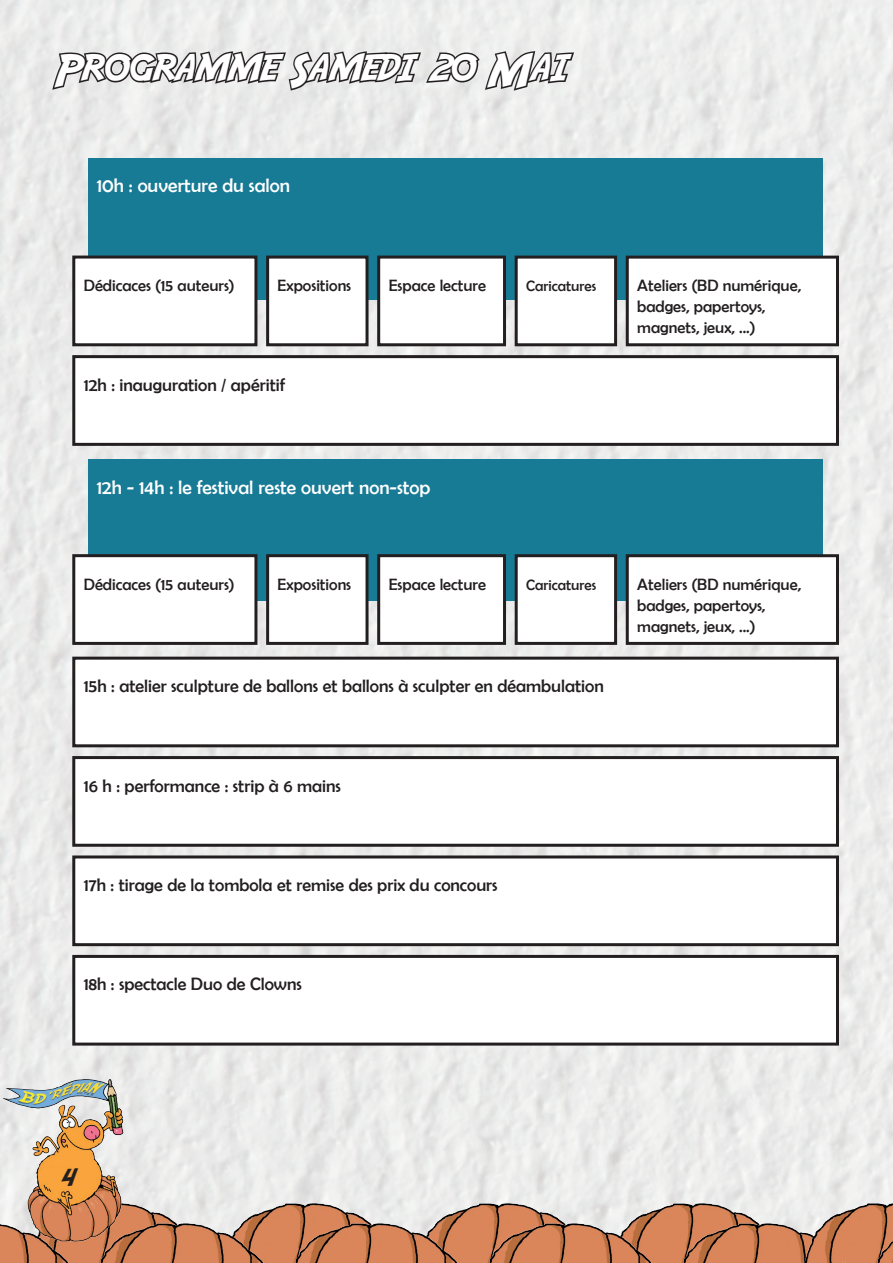
<style>
.page{position:relative;width:893px;height:1263px;background:#fff}
.page>*{position:absolute;margin:0;border:0;box-sizing:border-box;transform-origin:0 0}
.t1{font:45px "Adventure";color:#fff}
.t2{font:30px "Adventure";color:#231f20}
.t3{font:19.5px "Berlin Sans FB";color:#fff}
.t4{font:18px "Berlin Sans FB";color:#231f20}
.t5{font:16.5px/21px "Berlin Sans FB";color:#231f20}
.t6{font:15px "Berlin Sans FB";color:#231f20}
</style>
<div class="page">
<img style="left:0;top:0;width:893px;height:1201px">
<img style="left:125px;top:1201px;width:768px;height:21px">
<img style="left:0;top:1222px;width:893px;height:41px">
<img style="left:0;top:1075px;width:125px;height:167px">
<div style="left:88px;top:158px;width:735px;height:141px;background:#187b96"></div>
<div style="left:74px;top:857px;width:763px;height:88px;background:#fff"></div>
<div style="left:72px;top:855px;width:767px;height:91px;border:3px solid #231f20"></div>
<div style="left:74px;top:658px;width:763px;height:88px;background:#fff"></div>
<div style="left:72px;top:657px;width:767px;height:90px;border:3px solid #231f20"></div>
<div style="left:74px;top:757px;width:763px;height:88px;background:#fff"></div>
<div style="left:72px;top:756px;width:767px;height:91px;border:3px solid #231f20"></div>
<div style="left:74px;top:956px;width:763px;height:88px;background:#fff"></div>
<div style="left:72px;top:955px;width:767px;height:90px;border:3px solid #231f20"></div>
<div style="left:74px;top:357px;width:763px;height:87px;background:#fff"></div>
<div style="left:72px;top:355px;width:767px;height:91px;border:3px solid #231f20"></div>
<div style="left:516px;top:257px;width:100px;height:88px;background:#fff"></div>
<div style="left:515px;top:256px;width:102px;height:90px;border:3px solid #231f20"></div>
<div style="left:627px;top:257px;width:210px;height:88px;background:#fff"></div>
<div style="left:626px;top:256px;width:213px;height:90px;border:3px solid #231f20"></div>
<div style="left:74px;top:257px;width:182px;height:88px;background:#fff"></div>
<div style="left:72px;top:256px;width:185px;height:90px;border:3px solid #231f20"></div>
<div style="left:268px;top:257px;width:99px;height:88px;background:#fff"></div>
<div style="left:266px;top:256px;width:103px;height:90px;border:3px solid #231f20"></div>
<div style="left:379px;top:257px;width:125px;height:88px;background:#fff"></div>
<div style="left:377px;top:256px;width:129px;height:90px;border:3px solid #231f20"></div>
<div style="left:88px;top:459px;width:735px;height:142px;background:#187b96"></div>
<svg style="left:50px;top:49px;width:526px;height:44px;background:#a3a2a2"></svg>
<div style="left:516px;top:556px;width:100px;height:87px;background:#fff"></div>
<div style="left:515px;top:554px;width:102px;height:91px;border:3px solid #231f20"></div>
<div style="left:627px;top:556px;width:210px;height:87px;background:#fff"></div>
<div style="left:626px;top:554px;width:213px;height:91px;border:3px solid #231f20"></div>
<div style="left:74px;top:556px;width:182px;height:87px;background:#fff"></div>
<div style="left:72px;top:554px;width:185px;height:91px;border:3px solid #231f20"></div>
<div style="left:268px;top:556px;width:99px;height:87px;background:#fff"></div>
<div style="left:266px;top:554px;width:103px;height:91px;border:3px solid #231f20"></div>
<div style="left:379px;top:556px;width:125px;height:87px;background:#fff"></div>
<div style="left:377px;top:554px;width:129px;height:91px;border:3px solid #231f20"></div>
<h1 class="t1" style="left:54px;top:40px;width:513px">Programme Samedi 20 Mai</h1>
<p class="t3" style="left:97px;top:175px;width:195px">10h : ouverture du salon</p>
<p class="t5" style="left:84px;top:275px;width:152px">Dédicaces (15 auteurs)</p>
<p class="t5" style="left:278px;top:275px;width:75px">Expositions</p>
<p class="t5" style="left:389px;top:275px;width:99px">Espace lecture</p>
<p class="t4" style="left:84px;top:374px;width:203px">12h : inauguration / apéritif</p>
<p class="t3" style="left:97px;top:476px;width:335px">12h - 14h : le festival reste ouvert non-stop</p>
<p class="t5" style="left:84px;top:573px;width:152px">Dédicaces (15 auteurs)</p>
<p class="t5" style="left:278px;top:573px;width:75px">Expositions</p>
<p class="t5" style="left:389px;top:573px;width:99px">Espace lecture</p>
<p class="t6" style="left:526px;top:278px;width:71px">Caricatures</p>
<p class="t5" style="left:637px;top:275px;width:165px">Ateliers (BD numérique, badges, papertoys, magnets, jeux, ...)</p>
<p class="t6" style="left:526px;top:576px;width:71px">Caricatures</p>
<p class="t5" style="left:637px;top:573px;width:165px">Ateliers (BD numérique, badges, papertoys, magnets, jeux, ...)</p>
<p class="t4" style="left:84px;top:676px;width:522px">15h : atelier sculpture de ballons et ballons à sculpter en déambulation</p>
<p class="t4" style="left:84px;top:775px;width:259px">16 h : performance : strip à 6 mains</p>
<p class="t4" style="left:84px;top:875px;width:415px">17h : tirage de la tombola et remise des prix du concours</p>
<p class="t4" style="left:84px;top:974px;width:219px">18h : spectacle Duo de Clowns</p>
<h2 class="t2" style="left:59px;top:1159px;width:16px">4</h2>
</div>
